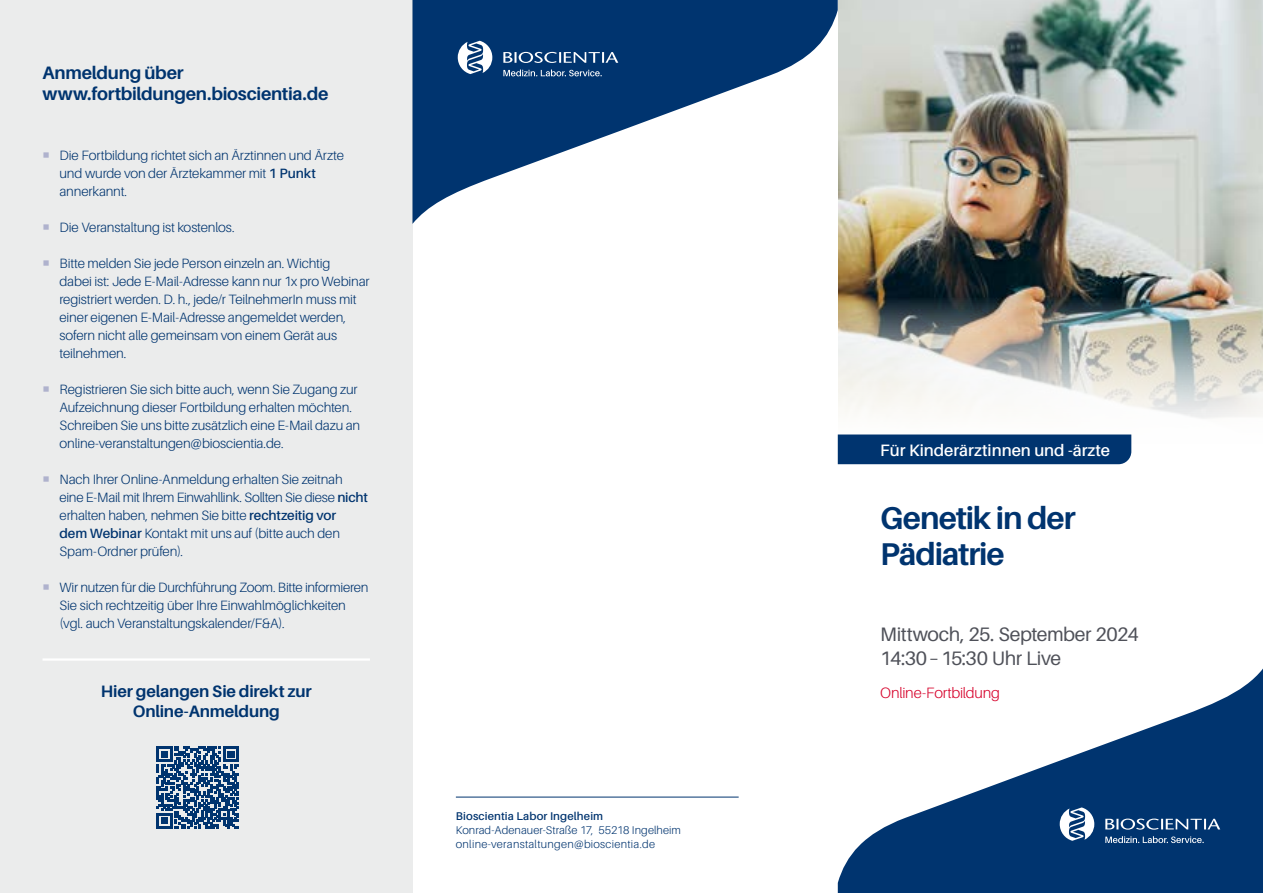
<style>
.page{position:relative;width:1263px;height:893px;background:#fff}
.page>*{position:absolute;margin:0;border:0;box-sizing:border-box;transform-origin:0 0}
.t1{font:700 31.5px/36px "Aileron";letter-spacing:-.035em;color:#00346f}
.t2{font:19.5px/24px "Aileron";letter-spacing:-.02em;color:#4f5159}
.t3{font:700 18px/21px "Aileron";letter-spacing:-.015em;color:#00346f}
.t4{font:700 16.5px/19.5px "Aileron";letter-spacing:-.01em;color:#00346f;text-align:center}
.t5{font:600 16.5px "Aileron";color:#fff}
.t6{font:300 15px "Aileron";letter-spacing:-.015em;color:#d6002a}
.t7{font:300 13.5px/18px "Aileron";letter-spacing:-.01em;color:#00346f}
.t8{font:300 11.25px/14.2px "Aileron";letter-spacing:.02em;color:#00346f}
.t9{font:600 11.25px "Aileron";letter-spacing:.01em;color:#00346f}
.s1{color:#afb2cd}
.s2{font-weight:600}
</style>
<div class="page">
<img style="left:838px;top:0;width:425px;height:266px">
<img style="left:838px;top:266px;width:425px;height:182px">
<svg style="left:838px;top:668px;width:425px;height:225px;fill:#00346f"></svg>
<svg style="left:1060px;top:807px;width:160px;height:36px;background:#375f8e"></svg>
<div style="left:838px;top:434px;width:293px;height:30px;background:#00346f"></div>
<div style="left:0;top:0;width:412px;height:893px;background:#ebecec"></div>
<hr style="left:43px;top:658px;width:327px;height:3px;background:#fff">
<svg style="left:157px;top:746px;width:82px;height:83px"></svg>
<hr style="left:456px;top:797px;width:283px;height:1px;background:#00346f">
<svg style="left:412px;top:0;width:426px;height:224px;fill:#00346f"></svg>
<svg style="left:458px;top:41px;width:160px;height:35px;background:#38608e"></svg>
<h3 class="t3" style="left:43px;top:62px;width:287px">Anmeldung über www.fortbildungen.bioscientia.de</h3>
<p class="t7" style="left:60px;top:146px;width:286px;text-indent:-17px"><span class="s1">○</span> Die Fortbildung richtet sich an Ärztinnen und Ärzte und wurde von der Ärztekammer mit <span class="s2">1 Punkt </span>annerkannt.</p>
<p class="t7" style="left:43px;top:218px;width:194px"><span class="s1">○</span> Die Veranstaltung ist kostenlos.</p>
<p class="t7" style="left:60px;top:254px;width:311px;text-indent:-17px"><span class="s1">○</span> Bitte melden Sie jede Person einzeln an. Wichtig<br>dabei ist: Jede E-Mail-Adresse kann nur 1x pro Webinar registriert werden. D. h., jede/r TeilnehmerIn muss mit einer eigenen E-Mail-Adresse angemeldet werden, sofern nicht alle gemeinsam von einem Gerät aus teilnehmen.</p>
<p class="t7" style="left:60px;top:380px;width:302px;text-indent:-17px"><span class="s1">○</span> Registrieren Sie sich bitte auch, wenn Sie Zugang zur Aufzeichnung dieser Fortbildung erhalten möchten.<br>Schreiben Sie uns bitte zusätzlich eine E-Mail dazu an online-veranstaltungen@bioscientia.de.</p>
<p class="t7" style="left:60px;top:470px;width:310px;text-indent:-17px"><span class="s1">○</span> Nach Ihrer Online-Anmeldung erhalten Sie zeitnah eine E-Mail mit Ihrem Einwahllink. Sollten Sie diese <span class="s2">nicht </span>erhalten haben, nehmen Sie bitte <span class="s2">rechtzeitig vor<br>dem Webinar</span> Kontakt mit uns auf (bitte auch den Spam-Ordner prüfen).</p>
<p class="t7" style="left:60px;top:578px;width:310px;text-indent:-17px"><span class="s1">○</span> Wir nutzen für die Durchführung Zoom. Bitte informieren<br>Sie sich rechtzeitig über Ihre Einwahlmöglichkeiten (vgl. auch Veranstaltungskalender/F&amp;A).</p>
<p class="t4" style="left:101px;top:682px;width:212px">Hier gelangen Sie direkt zur<br>Online-Anmeldung</p>
<p class="t9" style="left:456px;top:809px;width:149px">Bioscientia Labor Ingelheim</p>
<p class="t8" style="left:456px;top:823px;width:227px">Konrad-Adenauer-Straße 17, 55218 Ingelheim online-veranstaltungen@bioscientia.de</p>
<p class="t5" style="left:880px;top:441px;width:231px">Für Kinderärztinnen und -ärzte</p>
<h1 class="t1" style="left:880px;top:501px;width:197px">Genetik in der<br>Pädiatrie</h1>
<h2 class="t2" style="left:880px;top:622px;width:260px">Mittwoch, 25. September 2024<br>14:30–15:30 Uhr Live</h2>
<p class="t6" style="left:880px;top:684px;width:121px">Online-Fortbildung</p>
</div>
